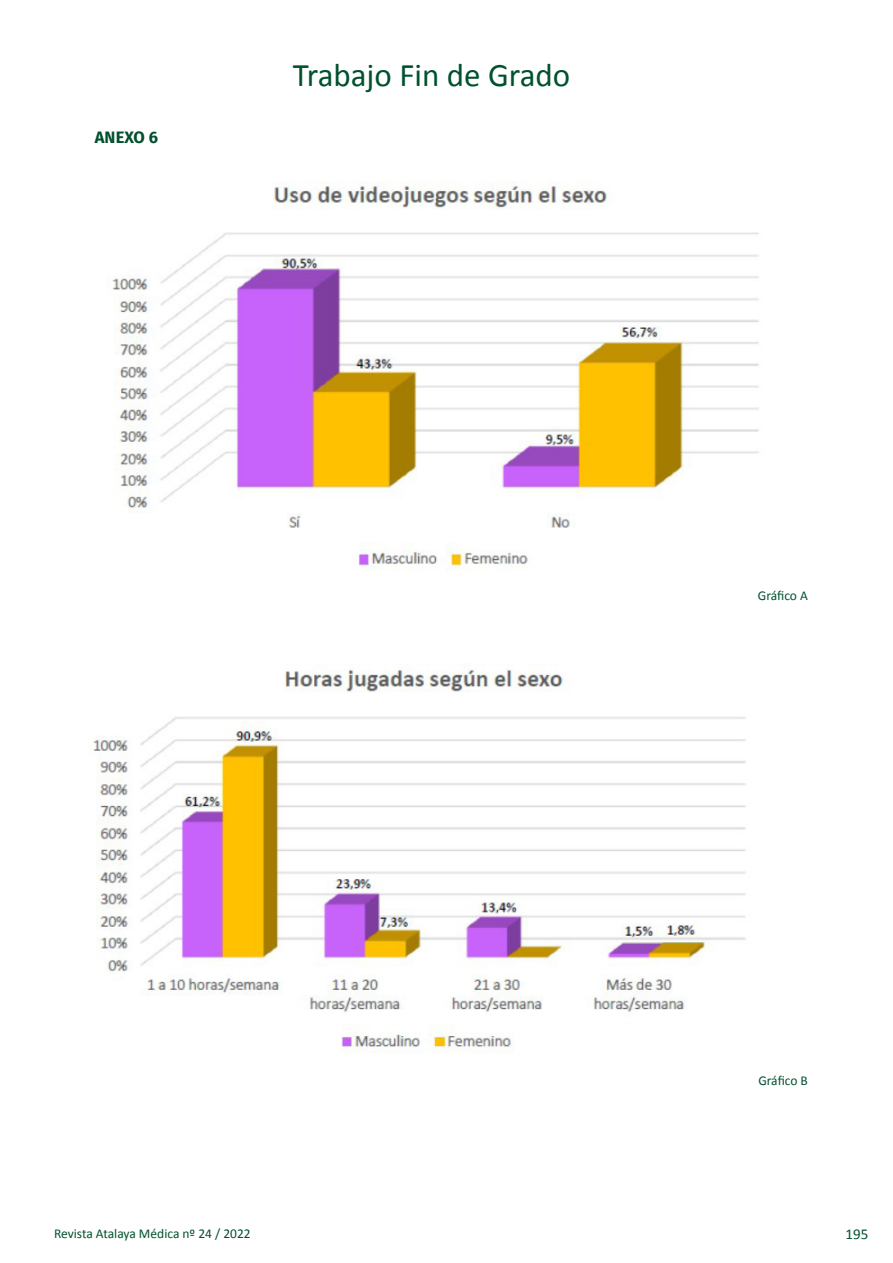
<style>
.page{position:relative;width:893px;height:1263px;background:#fff}
.page>*{position:absolute;margin:0;border:0;box-sizing:border-box;transform-origin:0 0}
.t1{font:33px "Calibri";color:#00512e}
.encabezado_-_2{font:700 16.5px "Fira Sans";letter-spacing:.01em;color:#00512e}
.t2{font:15px "Calibri";color:#00512e}
.Pie_de_imagen{font:13.5px "Calibri";letter-spacing:-.005em;color:#00512e}
</style>
<div class="page">
<img style="left:112px;top:182px;width:647px;height:389px">
<img style="left:93px;top:664px;width:653px;height:389px">
<p class="encabezado_-_2" style="left:95px;top:123px;width:65px">ANEXO 6</p>
<h1 class="t1" style="left:293px;top:54px;width:279px">Trabajo Fin de Grado</h1>
<p class="Pie_de_imagen" style="left:758px;top:587px;width:52px">Gráfico A</p>
<p class="Pie_de_imagen" style="left:54px;top:1225px;width:198px">Revista Atalaya Médica nº 24 / 2022</p>
<p class="Pie_de_imagen" style="left:758px;top:1071px;width:51px">Gráfico B</p>
<p class="t2" style="left:845px;top:1224px;width:24px">195</p>
</div>
